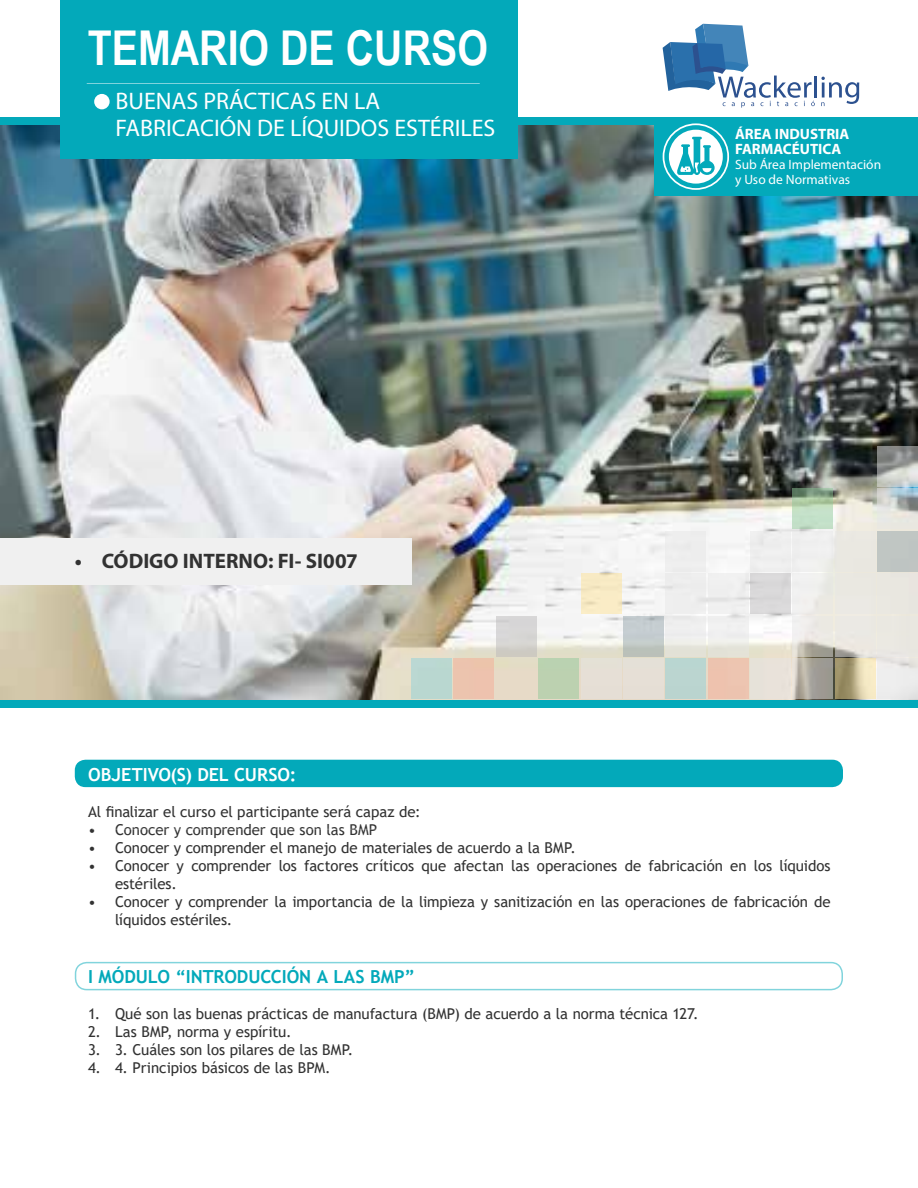
<style>
.page{position:relative;width:918px;height:1188px;background:#fff}
.page>*{position:absolute;margin:0;border:0;box-sizing:border-box;transform-origin:0 0}
.t1{font:700 48px "Arial Narrow";color:#fff}
.t2{font:24px/27px "Myriad Pro";color:#fff}
.t3{font:700 21px "Myriad Pro";color:#323232}
.t4{font:700 18px "Trebuchet MS";letter-spacing:-.005em;color:#03a9ba}
.t5{font:700 18px "Trebuchet MS";letter-spacing:-.005em;color:#fff}
.t6{font:15px/18px "Trebuchet MS";letter-spacing:-.005em;color:#323232}
.t7{font:700 15px/15px "Myriad Pro";color:#fff}
.t8{font:13.5px/15px "Myriad Pro";color:#fff}
</style>
<div class="page">
<div style="left:75px;top:760px;width:768px;height:27px;background:#03a9ba;border-radius:11px"></div>
<img style="left:0;top:126px;width:918px;height:573px">
<div style="left:60px;top:0;width:457px;height:159px;background:#03a9ba"></div>
<hr style="left:814px;top:76px;width:3px;height:22px;background:#2c518f">
<svg style="left:663px;top:24px;width:152px;height:84px"></svg>
<svg style="left:821px;top:77px;width:38px;height:29px"></svg>
<div style="left:877px;top:658px;width:41px;height:41px;background:#e6e6e6"></div>
<svg style="left:835px;top:658px;width:41px;height:41px;background:#c4b891"></svg>
<svg style="left:793px;top:658px;width:40px;height:41px;background:#aba79e"></svg>
<div style="left:750px;top:658px;width:41px;height:41px;background:#e9e2da"></div>
<div style="left:708px;top:658px;width:41px;height:41px;background:#edc3af"></div>
<div style="left:665px;top:658px;width:41px;height:41px;background:#bad5d0"></div>
<div style="left:623px;top:658px;width:41px;height:41px;background:#e5dfd6"></div>
<div style="left:581px;top:658px;width:40px;height:41px;background:#e5dfd6"></div>
<div style="left:538px;top:658px;width:41px;height:41px;background:#bcd1b0"></div>
<div style="left:454px;top:658px;width:40px;height:41px;background:#ecc3ae"></div>
<div style="left:411px;top:658px;width:41px;height:41px;background:#b9d7d0"></div>
<div style="left:877px;top:616px;width:41px;height:40px;background:#e6e6e6"></div>
<div style="left:835px;top:616px;width:41px;height:40px;background:#e6e6e6"></div>
<svg style="left:793px;top:616px;width:40px;height:40px;background:#dcd9d2"></svg>
<div style="left:708px;top:616px;width:41px;height:40px;background:linear-gradient(to bottom,#f4f4f8,#e5e4da)"></div>
<div style="left:665px;top:616px;width:41px;height:40px;background:linear-gradient(to bottom,#f1f2f6,#e5e4da)"></div>
<div style="left:623px;top:616px;width:41px;height:40px;background:linear-gradient(to bottom,#c6ced6,#bdc5be)"></div>
<div style="left:496px;top:616px;width:41px;height:40px;background:linear-gradient(to bottom,#dad9dc,#d0cec7)"></div>
<div style="left:877px;top:573px;width:41px;height:41px;background:#e6e6e6"></div>
<div style="left:835px;top:573px;width:41px;height:41px;background:#e6e6e6"></div>
<div style="left:793px;top:573px;width:40px;height:41px;background:#efefee"></div>
<div style="left:750px;top:573px;width:41px;height:41px;background:#dad9da"></div>
<div style="left:708px;top:573px;width:41px;height:41px;background:#efefef"></div>
<div style="left:665px;top:573px;width:41px;height:41px;background:#eee"></div>
<div style="left:581px;top:573px;width:40px;height:41px;background:#f8ebc5"></div>
<div style="left:877px;top:531px;width:41px;height:41px;background:#c0c6c3"></div>
<div style="left:835px;top:531px;width:41px;height:41px;background:#e6e6e6"></div>
<div style="left:793px;top:531px;width:40px;height:41px;background:#efefef"></div>
<div style="left:750px;top:531px;width:41px;height:41px;background:#eee"></div>
<div style="left:665px;top:531px;width:41px;height:41px;background:#ededed"></div>
<svg style="left:877px;top:489px;width:41px;height:40px;background:#cbd0ce"></svg>
<svg style="left:793px;top:489px;width:40px;height:40px;background:#aecaae"></svg>
<svg style="left:877px;top:446px;width:41px;height:41px;background:#a7aaa8"></svg>
<div style="left:94px;top:94px;width:16px;height:15px;background:#fff;border-radius:50%"></div>
<hr style="left:87px;top:83px;width:393px;height:1px;background:#fff">
<div style="left:654px;top:117px;width:264px;height:79px;background:#03a9ba"></div>
<div style="left:75px;top:962px;width:768px;height:28px;border:2px solid #03a9ba;border-radius:11px"></div>
<div style="left:0;top:538px;width:411px;height:47px;background:#f0f0f0"></div>
<div style="left:663px;top:123px;width:66px;height:67px;border:2px solid #fff;border-radius:50%"></div>
<svg style="left:669px;top:130px;width:54px;height:54px"></svg>
<h1 class="t1" style="left:88px;top:12px;width:402px">TEMARIO DE CURSO</h1>
<h2 class="t2" style="left:116px;top:87px;width:381px">BUENAS PRÁCTICAS EN LA<br>FABRICACIÓN DE LÍQUIDOS ESTÉRILES</h2>
<h3 class="t3" style="left:75px;top:547px;width:285px">• CÓDIGO INTERNO: FI- SI007</h3>
<p class="t7" style="left:735px;top:126px;width:116px">ÁREA INDUSTRIA<br>FARMACÉUTICA</p>
<p class="t8" style="left:735px;top:157px;width:148px">Sub Área Implementación y Uso de Normativas</p>
<p class="t5" style="left:88px;top:764px;width:210px">OBJETIVO(S) DEL CURSO:</p>
<p class="t6" style="left:88px;top:803px;width:334px">Al finalizar el curso el participante será capaz de:</p>
<p class="t6" style="left:88px;top:821px;width:291px">• Conocer y comprender que son las BMP</p>
<p class="t6" style="left:88px;top:839px;width:489px">• Conocer y comprender el manejo de materiales de acuerdo a la BMP.</p>
<p class="t6" style="left:115px;top:857px;width:717px;text-indent:-27px">• Conocer y comprender los factores críticos que afectan las operaciones de fabricación en los líquidos estériles.</p>
<p class="t6" style="left:115px;top:893px;width:717px;text-indent:-27px">• Conocer y comprender la importancia de la limpieza y sanitización en las operaciones de fabricación de líquidos estériles.</p>
<p class="t4" style="left:88px;top:965px;width:329px">I MÓDULO “INTRODUCCIÓN A LAS BMP”</p>
<p class="t6" style="left:88px;top:1004px;width:612px">1. Qué son las buenas prácticas de manufactura (BMP) de acuerdo a la norma técnica 127.</p>
<p class="t6" style="left:88px;top:1022px;width:205px">2. Las BMP, norma y espíritu.</p>
<p class="t6" style="left:88px;top:1040px;width:267px">3. 3. Cuáles son los pilares de las BMP.</p>
<p class="t6" style="left:88px;top:1058px;width:244px">4. 4. Principios básicos de las BPM.</p>
</div>
